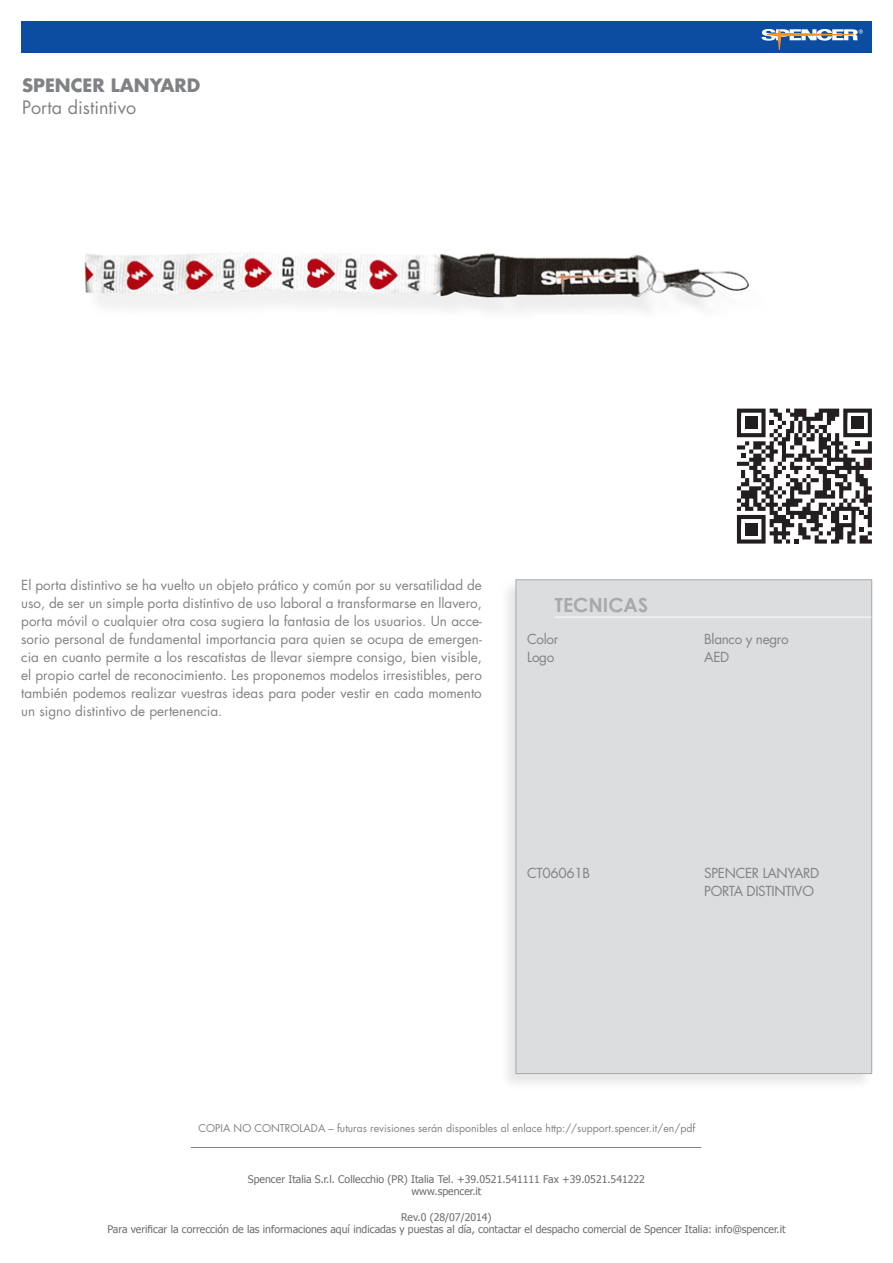
<style>
.page{position:relative;width:893px;height:1263px;background:#fff}
.page>*{position:absolute;margin:0;border:0;box-sizing:border-box;transform-origin:0 0}
.TITOLO_DATI_TECNICI{font:700 19.5px "Century Gothic";color:#a8a9ad}
.Sottotitolo{font:18px "Futura";color:#808285}
.Sottotitolo-2{font:700 18px "Futura";color:#808285}
.Testo{font:13.5px/18px "Futura";color:#808285}
.Testo-2{font:13.5px "Futura";letter-spacing:-.025em;color:#808285}
.t1{font:10.5px "Tahoma";color:#6c6d70}
.Testo-3{font:10.5px "Futura";color:#808285}
</style>
<div class="page">
<div style="left:21px;top:21px;width:851px;height:31px;background:#0d4da1"></div>
<svg style="left:761px;top:29px;width:102px;height:24px"></svg>
<hr style="left:191px;top:1147px;width:510px;height:1px;background:#808285">
<img style="left:84px;top:253px;width:665px;height:59px">
<div style="left:499px;top:578px;width:375px;height:512px;background:#808285;opacity:.2"></div>
<div style="left:516px;top:579px;width:356px;height:495px;background:#dcdddf;border:1px solid #a8a9ad"></div>
<hr style="left:554px;top:617px;width:317px;height:1px;background:#fff">
<svg style="left:737px;top:409px;width:135px;height:135px"></svg>
<p class="Sottotitolo-2" style="left:22px;top:73px;width:180px">SPENCER LANYARD</p>
<p class="Sottotitolo" style="left:22px;top:95px;width:116px">Porta distintivo</p>
<p class="Testo" style="left:21px;top:576px;width:462px">El porta distintivo se ha vuelto un objeto prático y común por su versatilidad de uso, de ser un simple porta distintivo de uso laboral a transformarse en llavero,</p>
<p class="Testo" style="left:21px;top:648px;width:462px">cia en cuanto permite a los rescatistas de llevar siempre consigo, bien visible,</p>
<p class="Testo" style="left:21px;top:612px;width:462px">porta móvil o cualquier otra cosa sugiera la fantasia de los usuarios. Un acce-</p>
<p class="Testo" style="left:21px;top:666px;width:462px;text-align:justify">el propio cartel de reconocimiento. Les proponemos modelos irresistibles, pero también podemos realizar vuestras ideas para poder vestir en cada momento un signo distintivo de pertenencia.</p>
<p class="Testo" style="left:21px;top:630px;width:462px">sorio personal de fundamental importancia para quien se ocupa de emergen-</p>
<p class="TITOLO_DATI_TECNICI" style="left:555px;top:593px;width:95px">TECNICAS</p>
<p class="Testo" style="left:527px;top:630px;width:33px">Color</p>
<p class="Testo" style="left:527px;top:648px;width:29px">Logo</p>
<p class="Testo-2" style="left:704px;top:630px;width:86px">Blanco y negro</p>
<p class="Testo" style="left:704px;top:648px;width:27px">AED</p>
<p class="Testo-2" style="left:527px;top:864px;width:64px">CT06061B</p>
<p class="Testo-2" style="left:704px;top:864px;width:117px">SPENCER LANYARD</p>
<p class="Testo-2" style="left:704px;top:882px;width:111px">PORTA DISTINTIVO</p>
<p class="Testo-3" style="left:199px;top:1122px;width:498px">COPIA NO CONTROLADA – futuras revisiones serán disponibles al enlace http://support.spencer /i t. en/pdf</p>
<p class="t1" style="left:248px;top:1172px;width:399px">Spencer Italia .l.r.S Collecchio (PR) Italia Tel. +39.0521.541111 Fax +39.0521.541222</p>
<p class="t1" style="left:411px;top:1185px;width:71px">www.spencer i t.</p>
<p class="t1" style="left:401px;top:1210px;width:92px">Rev.0 )28/07/2014(</p>
<p class="t1" style="left:107px;top:1223px;width:680px">Para verificar la corrección de las informaciones aquí indicadas y puestas al día, contactar el despacho comercial de Spencer Italia: info@spencer i t.</p>
</div>
